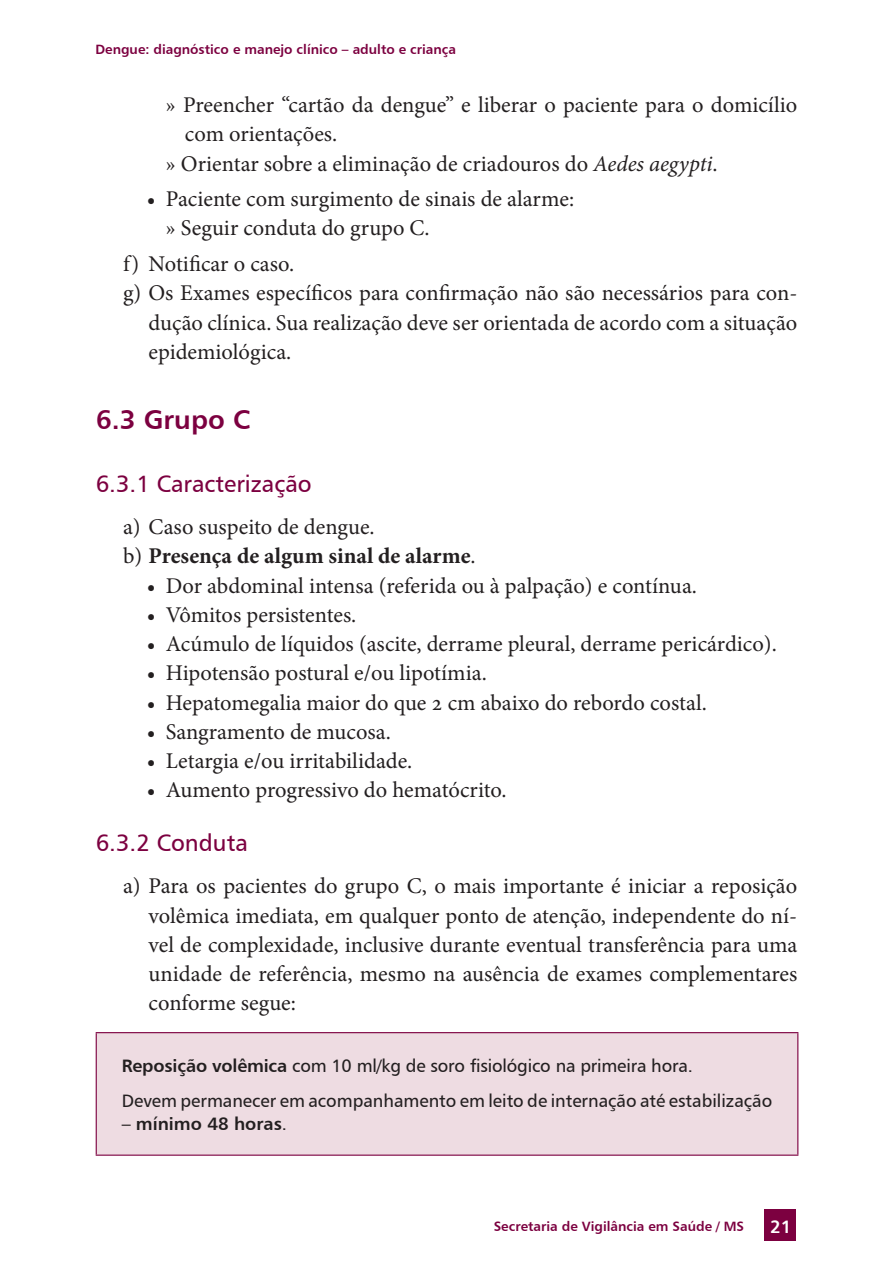
<style>
.page{position:relative;width:893px;height:1276px;background:#fff}
.page>*{position:absolute;margin:0;border:0;box-sizing:border-box;transform-origin:0 0}
.t1{font:27px "Humanist 777 BT Bold B";color:#7c0040}
.t2{font:23.62px "Humanist 777 BT Roman B";color:#7c0040}
.t3{font:22.5px/29.2px "Minion Pro";color:#231f20}
.t4{font:700 22.5px/29.2px "Minion Pro";color:#231f20}
.t5{font:18px/35.3px "Humanist 777 BT Roman B";color:#231f20}
.t6{font:18px "Humanist 777 BT Bold B";color:#231f20}
.t7{font:18px "Humanist 777 BT Bold B";color:#fff}
.t8{font:13.5px "Humanist 777 BT Bold B";color:#7c0040}
.s1{font-style:italic}
.s2{font-weight:400}
.s3{font-family:"Humanist 777 BT Bold B"}
.s4{font-family:"Humanist 777 BT Roman B"}
</style>
<div class="page">
<div style="left:764px;top:1209px;width:32px;height:32px;background:#7c0040"></div>
<div style="left:96px;top:1032px;width:702px;height:123px;background:#eedce2"></div>
<hr style="left:96px;top:1032px;width:702px;height:1px;background:#7c0040">
<hr style="left:96px;top:1033px;width:1px;height:121px;background:#7c0040">
<hr style="left:797px;top:1033px;width:1px;height:121px;background:#7c0040">
<hr style="left:96px;top:1154px;width:702px;height:1px;background:#7c0040">
<p class="t8" style="left:96px;top:41px;width:362px">Dengue: diagnóstico e manejo clínico – adulto e criança</p>
<p class="t3" style="left:166px;top:90px;width:633px">» Preencher “cartão da dengue” e liberar o paciente para o domicílio</p>
<p class="t3" style="left:185px;top:120px;width:154px">com orientações.</p>
<p class="t3" style="left:166px;top:149px;width:553px">» Orientar sobre a eliminação de criadouros do <span class="s1">Aedes aegypti</span>.</p>
<p class="t3" style="left:166px;top:184px;width:410px;text-indent:-19px">• Paciente com surgimento de sinais de alarme: » Seguir conduta do grupo C.</p>
<p class="t3" style="left:123px;top:249px;width:173px">f) Notificar o caso.</p>
<p class="t3" style="left:123px;top:279px;width:676px">g) Os Exames específicos para confirmação não são necessários para con-</p>
<p class="t3" style="left:149px;top:308px;width:650px">dução clínica. Sua realização deve ser orientada de acordo com a situação</p>
<p class="t3" style="left:149px;top:337px;width:144px">epidemiológica.</p>
<p class="t1" style="left:96px;top:402px;width:156px">6.3 Grupo C</p>
<p class="t2" style="left:96px;top:469px;width:218px">6.3.1 Caracterização</p>
<p class="t4" style="left:123px;top:512px;width:354px"><span class="s2">a) Caso suspeito de dengue.<br>b)</span> Presença de algum sinal de alarme<span class="s2">.</span></p>
<p class="t3" style="left:147px;top:571px;width:552px">• Dor abdominal intensa (referida ou à palpação) e contínua.</p>
<p class="t3" style="left:147px;top:600px;width:211px">• Vômitos persistentes.</p>
<p class="t3" style="left:147px;top:629px;width:632px">• Acúmulo de líquidos (ascite, derrame pleural, derrame pericárdico).</p>
<p class="t3" style="left:147px;top:658px;width:342px">• Hipotensão postural e/ou lipotímia.</p>
<p class="t3" style="left:147px;top:688px;width:562px">• Hepatomegalia maior do que 2 cm abaixo do rebordo costal.</p>
<p class="t3" style="left:147px;top:717px;width:246px">• Sangramento de mucosa.</p>
<p class="t3" style="left:147px;top:746px;width:267px">• Letargia e/ou irritabilidade.</p>
<p class="t3" style="left:147px;top:775px;width:361px">• Aumento progressivo do hematócrito.</p>
<p class="t2" style="left:96px;top:828px;width:154px">6.3.2 Conduta</p>
<p class="t3" style="left:149px;top:871px;width:650px;text-align:justify;text-indent:-26px">a) Para os pacientes do grupo C, o mais importante é iniciar a reposição volêmica imediata, em qualquer ponto de atenção, independente do ní&shy;vel de complexidade, inclusive durante eventual transferência para uma unidade de referência, mesmo na ausência de exames complementares conforme segue:</p>
<p class="t5" style="left:122px;top:1047px;width:652px"><span class="s3">Reposição volêmica</span> com 10 ml/kg de soro fisiológico na primeira hora.<br>Devem permanecer em acompanhamento em leito de internação até estabilização</p>
<p class="t6" style="left:122px;top:1112px;width:167px"><span class="s4">–</span> mínimo 48 horas<span class="s4">.</span></p>
<p class="t8" style="left:494px;top:1217px;width:252px">Secretaria de Vigilância em Saúde / MS</p>
<p class="t7" style="left:770px;top:1215px;width:23px">21</p>
</div>
